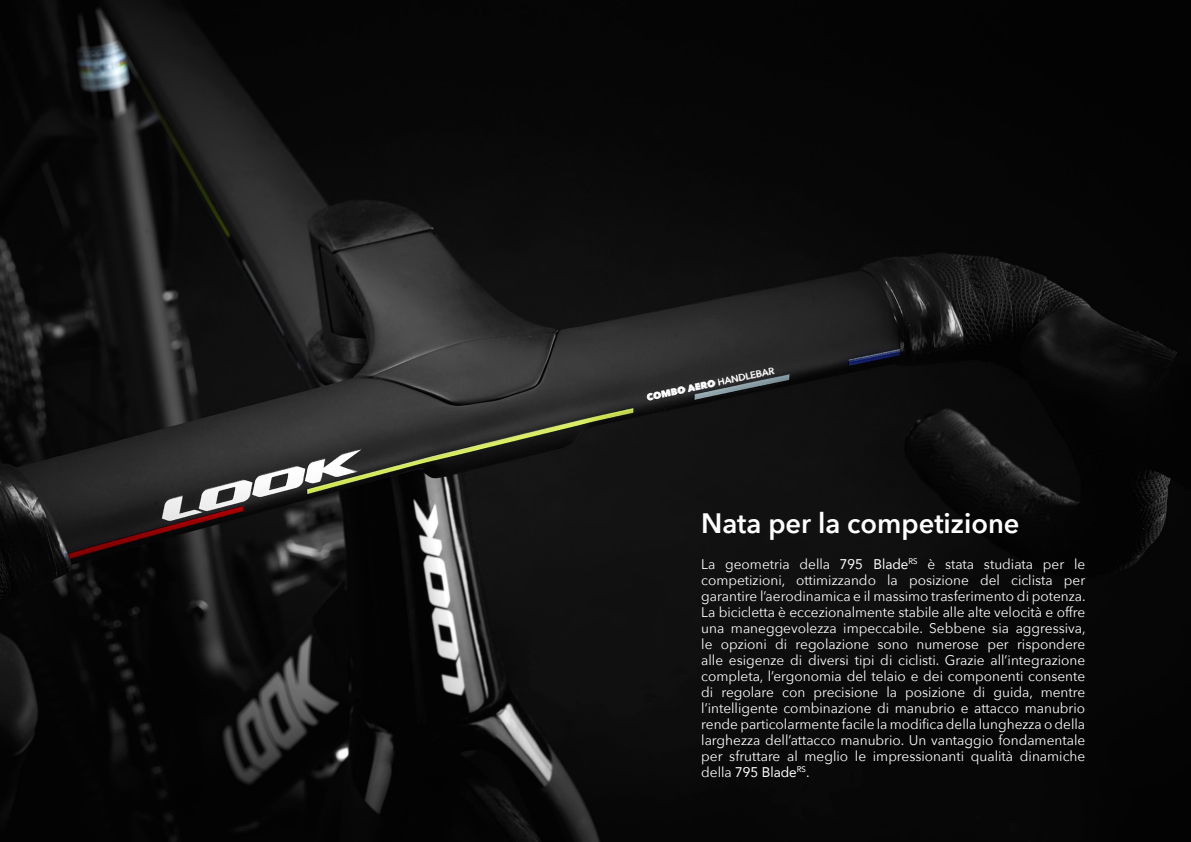
<style>
.page{position:relative;width:1191px;height:842px;background:#fff}
.page>*{position:absolute;margin:0;border:0;box-sizing:border-box;transform-origin:0 0}
.t1{font:600 28px "Avenir Next";color:#fff}
.t2{font:14px/16px "Avenir Next";color:#fff;text-align:justify}
.t3{font:14px "Avenir";color:#fff}
.s1{font-family:"Avenir"}
.s2{font-family:"Avenir Next"}
</style>
<div class="page">
<img style="left:0;top:0;width:1191px;height:842px">
<h1 class="t1" style="left:701px;top:499px;width:320px">Nata per la competizione</h1>
<p class="t2" style="left:701px;top:556px;width:386px">La geometria della <span class="s1">795 Blade</span><sup>RS</sup> è stata studiata per le competizioni, ottimizzando la posizione del ciclista per garantire l’aerodinamica e il massimo trasferimento di potenza.<br>La bicicletta è eccezionalmente stabile alle alte velocità e offre una maneggevolezza impeccabile. Sebbene sia aggressiva, le opzioni di regolazione sono numerose per rispondere alle esigenze di diversi tipi di ciclisti. Grazie all’integrazione completa, l’ergonomia del telaio e dei componenti consente di regolare con precisione la posizione di guida, mentre l’intelligente combinazione di manubrio e attacco manubrio rende particolarmente facile la modifica della lunghezza o della larghezza dell’attacco manubrio. Un vantaggio fondamentale per sfruttare al meglio le impressionanti qualità dinamiche</p>
<p class="t3" style="left:701px;top:761px;width:110px"><span class="s2">della</span> 795 Blade<sup>RS</sup><span class="s2">.</span></p>
</div>
